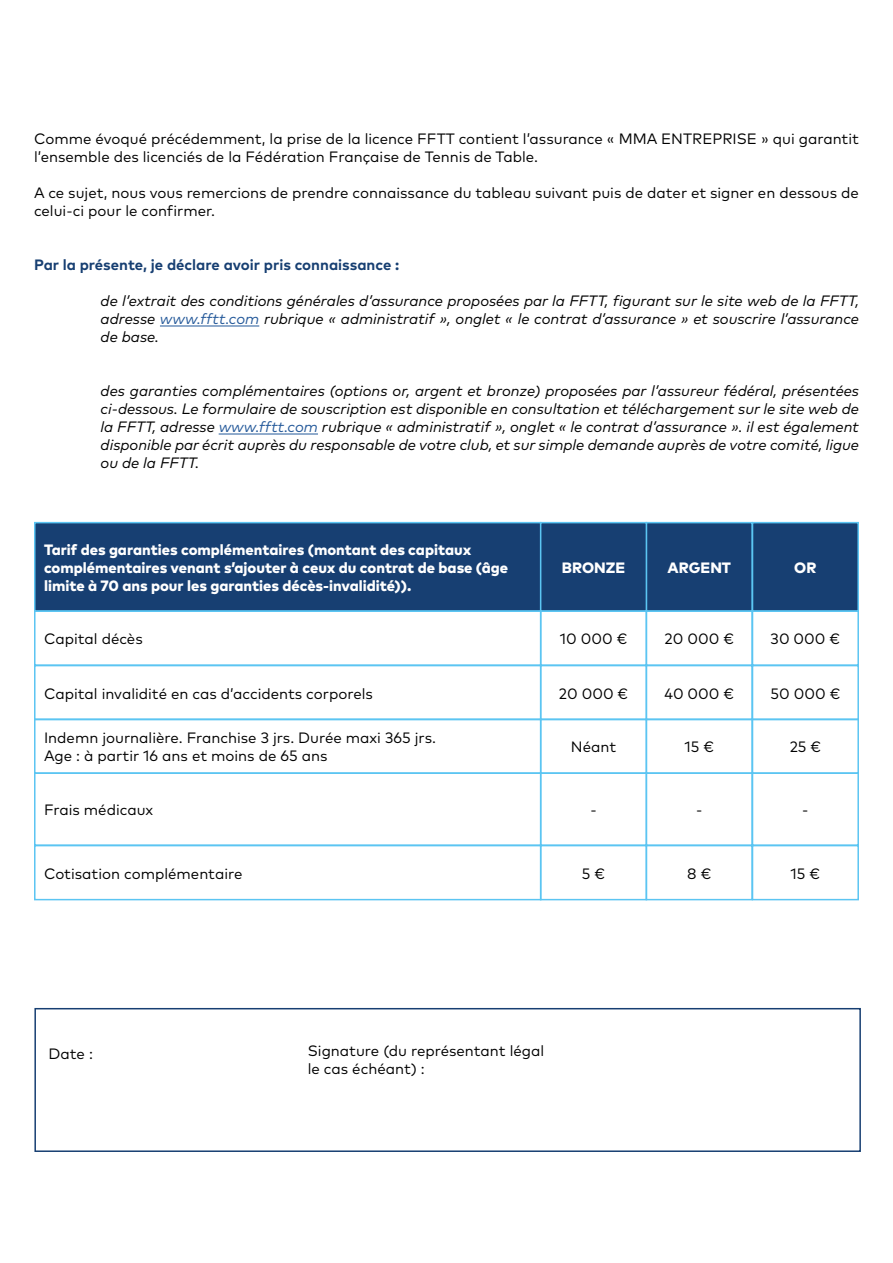
<style>
.page{position:relative;width:893px;height:1263px;background:#fff}
.page>*{position:absolute;margin:0;border:0;box-sizing:border-box;transform-origin:0 0}
.t1{font:italic 15px/18px "Mark Pro";color:#000;text-align:justify}
.t2{font:15px/18px "Mark Pro";color:#000}
.t3{font:800 15px/18px "Mark Pro";color:#fff}
.t4{font:700 15px "Mark Pro";color:#173f72}
.s1{color:#275b9b}
</style>
<div class="page">
<div style="left:34px;top:1008px;width:827px;height:144px;border:2px solid #173f72"></div>
<hr style="left:160px;top:325px;width:99px;height:1px;background:#275b9b">
<hr style="left:219px;top:433px;width:99px;height:1px;background:#275b9b">
<div style="left:35px;top:523px;width:506px;height:88px;background:#173f72"></div>
<div style="left:34px;top:522px;width:507px;height:90px;border:2px solid #5bc5f2"></div>
<div style="left:34px;top:610px;width:507px;height:56px;border:2px solid #5bc5f2"></div>
<div style="left:34px;top:665px;width:507px;height:55px;border:2px solid #5bc5f2"></div>
<div style="left:34px;top:718px;width:507px;height:56px;border:2px solid #5bc5f2"></div>
<div style="left:34px;top:845px;width:507px;height:55px;border:2px solid #5bc5f2"></div>
<div style="left:34px;top:772px;width:507px;height:74px;border:2px solid #5bc5f2"></div>
<div style="left:752px;top:523px;width:106px;height:88px;background:#173f72"></div>
<div style="left:752px;top:522px;width:107px;height:90px;border:2px solid #5bc5f2"></div>
<div style="left:752px;top:610px;width:107px;height:56px;border:2px solid #5bc5f2"></div>
<div style="left:752px;top:665px;width:107px;height:55px;border:2px solid #5bc5f2"></div>
<div style="left:752px;top:718px;width:107px;height:56px;border:2px solid #5bc5f2"></div>
<div style="left:752px;top:845px;width:107px;height:55px;border:2px solid #5bc5f2"></div>
<div style="left:752px;top:772px;width:107px;height:74px;border:2px solid #5bc5f2"></div>
<div style="left:646px;top:523px;width:106px;height:88px;background:#173f72"></div>
<div style="left:646px;top:522px;width:107px;height:90px;border:2px solid #5bc5f2"></div>
<div style="left:646px;top:610px;width:107px;height:56px;border:2px solid #5bc5f2"></div>
<div style="left:646px;top:665px;width:107px;height:55px;border:2px solid #5bc5f2"></div>
<div style="left:646px;top:718px;width:107px;height:56px;border:2px solid #5bc5f2"></div>
<div style="left:646px;top:845px;width:107px;height:55px;border:2px solid #5bc5f2"></div>
<div style="left:646px;top:772px;width:107px;height:74px;border:2px solid #5bc5f2"></div>
<div style="left:541px;top:523px;width:105px;height:88px;background:#173f72"></div>
<div style="left:540px;top:522px;width:107px;height:90px;border:2px solid #5bc5f2"></div>
<div style="left:540px;top:610px;width:107px;height:56px;border:2px solid #5bc5f2"></div>
<div style="left:540px;top:665px;width:107px;height:55px;border:2px solid #5bc5f2"></div>
<div style="left:540px;top:718px;width:107px;height:56px;border:2px solid #5bc5f2"></div>
<div style="left:540px;top:845px;width:107px;height:55px;border:2px solid #5bc5f2"></div>
<div style="left:540px;top:772px;width:107px;height:74px;border:2px solid #5bc5f2"></div>
<p class="t2" style="left:34px;top:129px;width:826px">Comme évoqué précédemment, la prise de la licence FFTT contient l’assurance « MMA ENTREPRISE » qui garantit l’ensemble des licenciés de la Fédération Française de Tennis de Table.</p>
<p class="t2" style="left:34px;top:183px;width:826px">A ce sujet, nous vous remercions de prendre connaissance du tableau suivant puis de dater et signer en dessous de celui-ci pour le confirmer.</p>
<p class="t4" style="left:34px;top:253px;width:367px">Par la présente, je déclare avoir pris connaissance :</p>
<p class="t1" style="left:101px;top:290px;width:760px">de l’extrait des conditions générales d’assurance proposées par la FFTT, figurant sur le site web de la FFTT, adresse <span class="s1">www.fftt.com</span> rubrique « administratif », onglet « le contrat d’assurance » et souscrire l’assurance de base.</p>
<p class="t1" style="left:101px;top:380px;width:760px">des garanties complémentaires (options or, argent et bronze) proposées par l’assureur fédéral, présentées ci-dessous. Le formulaire de souscription est disponible en consultation et téléchargement sur le site web de la FFTT, adresse <span class="s1">www.fftt.com</span> rubrique « administratif », onglet « le contrat d’assurance ». il est également disponible par écrit auprès du responsable de votre club, et sur simple demande auprès de votre comité, ligue ou de la FFTT.</p>
<p class="t3" style="left:44px;top:539px;width:465px">Tarif des garanties complémentaires (montant des capitaux complémentaires venant s’ajouter à ceux du contrat de base (âge limite à 70 ans pour les garanties décès-invalidité)).</p>
<p class="t2" style="left:44px;top:629px;width:100px">Capital décès</p>
<p class="t2" style="left:44px;top:683px;width:330px">Capital invalidité en cas d’accidents corporels</p>
<p class="t2" style="left:44px;top:728px;width:393px">Indemn journalière. Franchise 3 jrs. Durée maxi 365 jrs.<br>Age : à partir 16 ans et moins de 65 ans</p>
<p class="t2" style="left:44px;top:800px;width:111px">Frais médicaux</p>
<p class="t2" style="left:44px;top:863px;width:200px">Cotisation complémentaire</p>
<p class="t3" style="left:562px;top:557px;width:65px">BRONZE</p>
<p class="t3" style="left:668px;top:557px;width:65px">ARGENT</p>
<p class="t3" style="left:794px;top:557px;width:24px">OR</p>
<p class="t2" style="left:560px;top:629px;width:69px">10 000 €</p>
<p class="t2" style="left:665px;top:629px;width:71px">20 000 €</p>
<p class="t2" style="left:771px;top:629px;width:71px">30 000 €</p>
<p class="t2" style="left:559px;top:683px;width:71px">20 000 €</p>
<p class="t2" style="left:664px;top:683px;width:71px">40 000 €</p>
<p class="t2" style="left:770px;top:683px;width:71px">50 000 €</p>
<p class="t2" style="left:571px;top:737px;width:47px">Néant</p>
<p class="t2" style="left:684px;top:737px;width:31px">15 €</p>
<p class="t2" style="left:790px;top:737px;width:33px">25 €</p>
<p class="t2" style="left:590px;top:800px;width:8px">-</p>
<p class="t2" style="left:696px;top:800px;width:8px">-</p>
<p class="t2" style="left:802px;top:800px;width:8px">-</p>
<p class="t2" style="left:582px;top:863px;width:25px">5 €</p>
<p class="t2" style="left:687px;top:863px;width:25px">8 €</p>
<p class="t2" style="left:791px;top:863px;width:31px">15 €</p>
<p class="t2" style="left:48px;top:1043px;width:46px">Date :</p>
<p class="t2" style="left:308px;top:1040px;width:238px">Signature (du représentant légal le cas échéant) :</p>
</div>
